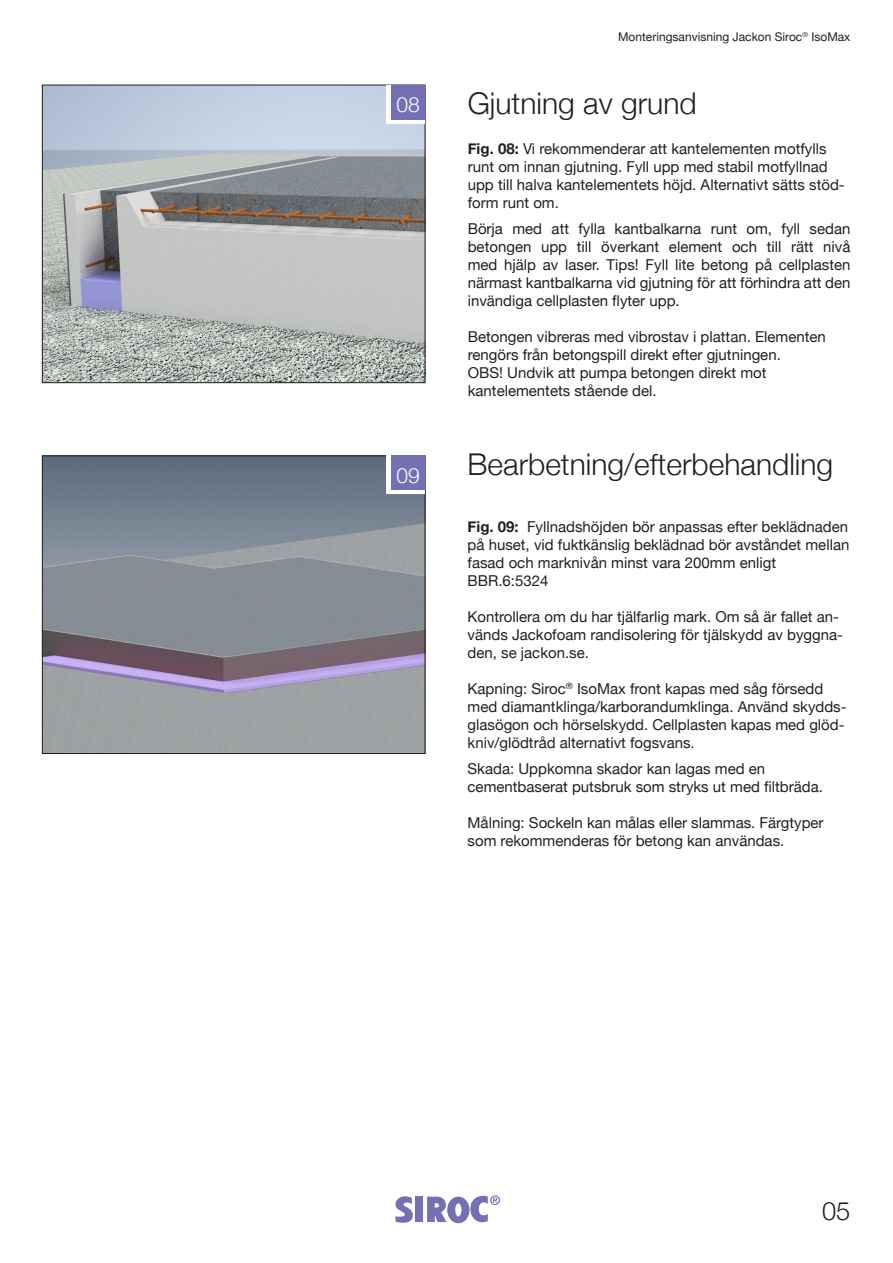
<style>
.page{position:relative;width:893px;height:1263px;background:#fff}
.page>*{position:absolute;margin:0;border:0;box-sizing:border-box;transform-origin:0 0}
.t1{font:300 30px "Helvetica Neue";color:#231f20}
.t2{font:300 25.5px "Helvetica Neue";color:#231f20}
.t3{font:300 21px "Helvetica Neue";color:#fff}
.Brød{font:15px/18px "Helvetica Neue";color:#231f20}
.t4{font:12px "Helvetica Neue";color:#231f20}
.s1{font-weight:700}
</style>
<div class="page">
<img style="left:44px;top:87px;width:379px;height:294px">
<div style="left:42px;top:85px;width:383px;height:298px;border:1px solid #231f20"></div>
<svg style="left:387px;top:85px;width:38px;height:38px"></svg>
<div style="left:391px;top:85px;width:34px;height:34px;background:#756fb3"></div>
<img style="left:44px;top:458px;width:379px;height:294px">
<div style="left:42px;top:456px;width:383px;height:298px;border:1px solid #231f20"></div>
<div style="left:387px;top:456px;width:38px;height:38px;background:#fff"></div>
<div style="left:391px;top:456px;width:34px;height:34px;background:#756fb3"></div>
<svg style="left:395px;top:1196px;width:18px;height:27px"></svg>
<div style="left:415px;top:1196px;width:8px;height:26px;background:#756fb3"></div>
<svg style="left:427px;top:1195px;width:70px;height:28px"></svg>
<p class="t4" style="left:618px;top:28px;width:234px">Monteringsanvisning Jackon Siroc<sup>®</sup> IsoMax</p>
<p class="t3" style="left:396px;top:88px;width:25px">08</p>
<p class="t1" style="left:468px;top:79px;width:230px">Gjutning av grund</p>
<p class="t3" style="left:396px;top:459px;width:25px">09</p>
<p class="Brød" style="left:468px;top:141px;width:379px"><span class="s1">Fig. 08:</span> Vi rekommenderar att kantelementen motfylls runt om innan gjutning. Fyll upp med stabil motfyllnad upp till halva kantelementets höjd. Alternativt sätts stöd&shy;form runt om.</p>
<p class="Brød" style="left:468px;top:221px;width:384px;text-align:justify">Börja med att fylla kantbalkarna runt om, fyll sedan betongen upp till överkant element och till rätt nivå med hjälp av laser. Tips! Fyll lite betong på cellplasten närmast kantbalkarna vid gjutning för att förhindra att den invändiga cellplasten flyter upp.</p>
<p class="Brød" style="left:468px;top:329px;width:360px">Betongen vibreras med vibrostav i plattan. Elementen rengörs från betongspill direkt efter gjutningen.</p>
<p class="Brød" style="left:468px;top:365px;width:300px">OBS! Undvik att pumpa betongen direkt mot kantelementets stående del.</p>
<p class="t1" style="left:468px;top:440px;width:367px">Bearbetning/efterbehandling</p>
<p class="Brød" style="left:468px;top:519px;width:383px"><span class="s1">Fig. 09:</span> Fyllnadshöjden bör anpassas efter beklädnaden på huset, vid fuktkänslig beklädnad bör avståndet mellan</p>
<p class="Brød" style="left:468px;top:555px;width:310px">fasad och marknivån minst vara 200mm enligt<br>BBR.6:5324</p>
<p class="Brød" style="left:468px;top:609px;width:377px">Kontrollera om du har tjälfarlig mark. Om så är fallet an&shy;vänds Jackofoam randisolering för tjälskydd av byggna&shy;den, se jackon.se.</p>
<p class="Brød" style="left:468px;top:681px;width:381px">Kapning: Siroc<sup>®</sup> IsoMax front kapas med såg försedd med diamantklinga/karborandumklinga. Använd skydds&shy;glasögon och hörselskydd. Cellplasten kapas med glöd&shy;kniv/glödtråd alternativt fogsvans.</p>
<p class="Brød" style="left:468px;top:761px;width:357px">Skada: Uppkomna skador kan lagas med en cementbaserat putsbruk som stryks ut med filtbräda.</p>
<p class="Brød" style="left:468px;top:815px;width:358px">Målning: Sockeln kan målas eller slammas. Färgtyper som rekommenderas för betong kan användas.</p>
<h2 class="t2" style="left:822px;top:1190px;width:30px">05</h2>
</div>
